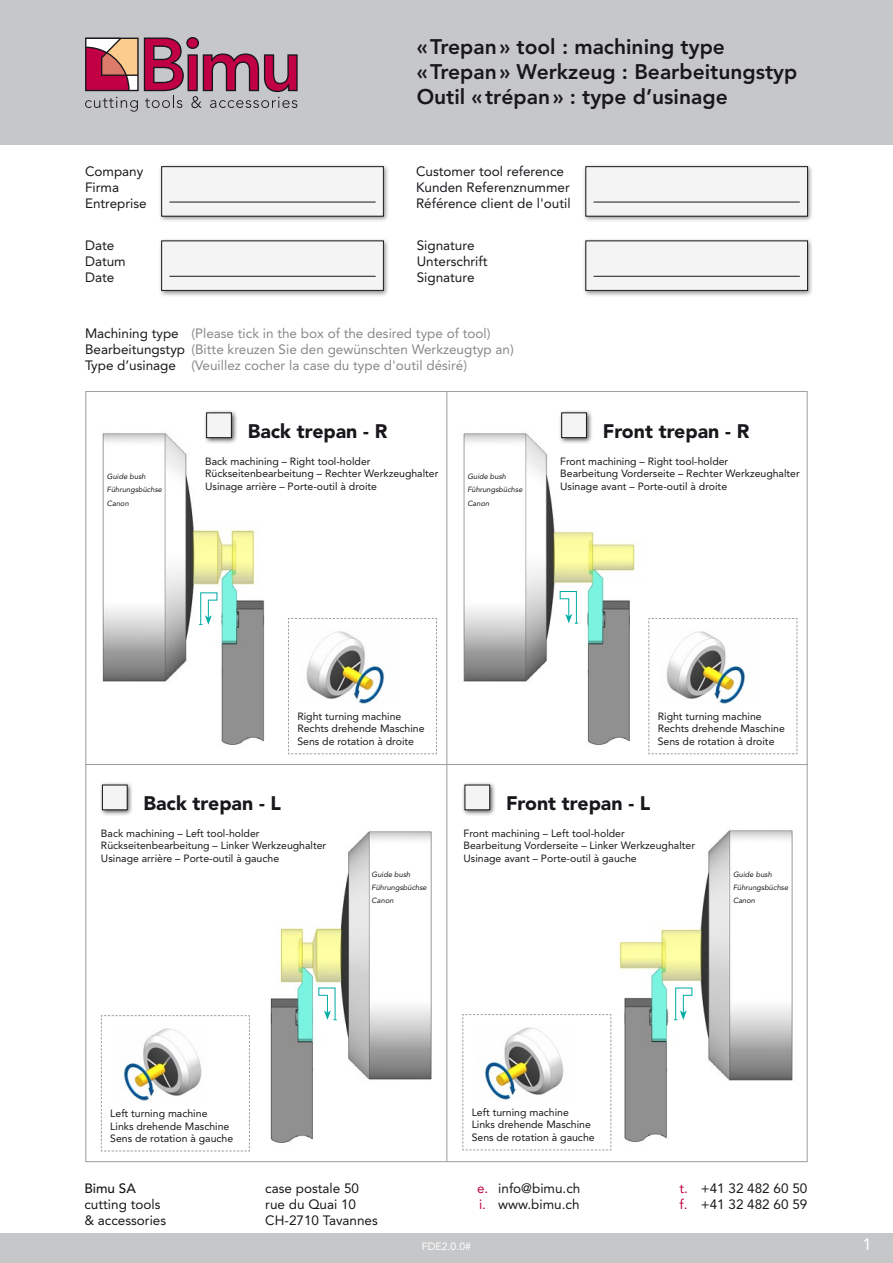
<style>
.page{position:relative;width:893px;height:1263px;background:#fff}
.page>*{position:absolute;margin:0;border:0;box-sizing:border-box;transform-origin:0 0}
.t1{font:800 21px/25.2px "Avenir";color:#1a171c}
.t2{font:900 19.5px "Avenir";color:#1a171c}
.t3{font:16.5px "Avenir";color:#fff}
.t4{font:13.5px/16.2px "Avenir";color:#1a171c}
.t5{font:13.5px/16.2px "Avenir";color:#87888a}
.t6{font:500 13.5px "Avenir";color:#1a171c}
.t7{font:10.5px/12.6px "Avenir";color:#1a171c}
.t8{font:10.5px "Avenir";color:#fff}
.t9{font:italic 7.5px/13.2px "Avenir";color:#1a171c}
.s1{color:#1a171c}
.s2{color:#c10044}
</style>
<div class="page">
<div style="left:0;top:1233px;width:893px;height:30px;background:#c6c7c9"></div>
<div style="left:0;top:0;width:893px;height:145px;background:#c6c7c9"></div>
<svg style="left:85px;top:37px;width:213px;height:75px"></svg>
<img style="left:619px;top:815px;width:189px;height:339px">
<svg style="left:674px;top:987px;width:19px;height:33px"></svg>
<img style="left:270px;top:816px;width:178px;height:339px">
<svg style="left:318px;top:987px;width:19px;height:33px"></svg>
<img style="left:463px;top:433px;width:198px;height:322px">
<svg style="left:559px;top:591px;width:19px;height:33px"></svg>
<img style="left:102px;top:433px;width:198px;height:322px">
<svg style="left:199px;top:592px;width:19px;height:33px"></svg>
<div style="left:158px;top:163px;width:231px;height:60px;background:#1a171c;opacity:.5"></div>
<div style="left:162px;top:167px;width:221px;height:49px;background:#f4f4f5"></div>
<div style="left:161px;top:166px;width:223px;height:50px;border:1px solid #1a171c"></div>
<hr style="left:169px;top:202px;width:207px;height:1px;background:#1a171c">
<div style="left:582px;top:237px;width:232px;height:60px;background:#1a171c;opacity:.5"></div>
<div style="left:586px;top:241px;width:221px;height:49px;background:#f4f4f5"></div>
<div style="left:586px;top:241px;width:222px;height:50px;border:1px solid #1a171c"></div>
<hr style="left:594px;top:276px;width:206px;height:1px;background:#1a171c">
<div style="left:203px;top:409px;width:35px;height:35px;background:#1a171c;opacity:.75"></div>
<div style="left:207px;top:413px;width:24px;height:25px;background:#f4f4f5"></div>
<div style="left:206px;top:413px;width:26px;height:25px;border:1px solid #1a171c"></div>
<div style="left:99px;top:782px;width:35px;height:34px;background:#1a171c;opacity:.75"></div>
<div style="left:102px;top:785px;width:25px;height:25px;background:#f4f4f5"></div>
<div style="left:558px;top:409px;width:35px;height:35px;background:#1a171c;opacity:.75"></div>
<div style="left:562px;top:413px;width:24px;height:25px;background:#f4f4f5"></div>
<div style="left:561px;top:413px;width:26px;height:25px;border:1px solid #1a171c"></div>
<div style="left:462px;top:782px;width:34px;height:34px;background:#1a171c;opacity:.75"></div>
<div style="left:465px;top:785px;width:25px;height:25px;background:#f4f4f5"></div>
<div style="left:158px;top:237px;width:231px;height:60px;background:#1a171c;opacity:.5"></div>
<div style="left:162px;top:241px;width:221px;height:49px;background:#f4f4f5"></div>
<div style="left:161px;top:241px;width:223px;height:50px;border:1px solid #1a171c"></div>
<hr style="left:169px;top:276px;width:207px;height:1px;background:#1a171c">
<div style="left:582px;top:163px;width:232px;height:60px;background:#1a171c;opacity:.5"></div>
<div style="left:586px;top:167px;width:221px;height:49px;background:#f4f4f5"></div>
<div style="left:586px;top:166px;width:222px;height:50px;border:1px solid #1a171c"></div>
<hr style="left:594px;top:202px;width:206px;height:1px;background:#1a171c">
<svg style="left:462px;top:1014px;width:150px;height:137px"></svg>
<img style="left:474px;top:1023px;width:96px;height:78px">
<svg style="left:288px;top:618px;width:149px;height:136px"></svg>
<img style="left:300px;top:627px;width:95px;height:78px">
<svg style="left:648px;top:618px;width:150px;height:136px"></svg>
<img style="left:660px;top:627px;width:96px;height:78px">
<svg style="left:101px;top:1015px;width:149px;height:137px"></svg>
<img style="left:113px;top:1024px;width:95px;height:78px">
<hr style="left:85px;top:764px;width:723px;height:1px;background:#9d9ea0">
<hr style="left:446px;top:392px;width:1px;height:769px;background:#9d9ea0">
<p class="t4" style="left:85px;top:163px;width:63px">Company<br>Firma<br>Entreprise</p>
<p class="t4" style="left:85px;top:237px;width:42px">Date<br>Datum<br>Date</p>
<h1 class="t1" style="left:417px;top:34px;width:382px">«Trepan» tool : machining type «Trepan» Werkzeug : Bearbeitungstyp<br>Outil «trépan» : type d’usinage</h1>
<p class="t4" style="left:416px;top:163px;width:156px">Customer tool reference<br>Kunden Referenznummer<br>Référence client de l'outil</p>
<p class="t4" style="left:417px;top:237px;width:72px">Signature<br>Unterschrift<br>Signature</p>
<p class="t5" style="left:85px;top:325px;width:430px"><span class="s1">Machining type</span> (Please tick in the box of the desired type of tool)<br><span class="s1">Bearbeitungstyp</span> (Bitte kreuzen Sie den gewünschten Werkzeugtyp an)<br><span class="s1">Type d’usinage</span> (Veuillez cocher la case du type d'outil désiré)</p>
<p class="t9" style="left:107px;top:470px;width:57px">Guide bush<br>Führungsbüchse<br>Canon</p>
<h2 class="t2" style="left:248px;top:419px;width:141px">Back trepan - R</h2>
<p class="t7" style="left:205px;top:455px;width:235px">Back machining – Right tool-holder<br>Rückseitenbearbeitung – Rechter Werkzeughalter<br>Usinage arrière – Porte-outil à droite</p>
<p class="t9" style="left:467px;top:470px;width:57px">Guide bush<br>Führungsbüchse<br>Canon</p>
<h2 class="t2" style="left:603px;top:419px;width:148px">Front trepan - R</h2>
<p class="t7" style="left:560px;top:455px;width:241px">Front machining – Right tool-holder<br>Bearbeitung Vorderseite – Rechter Werkzeughalter<br>Usinage avant – Porte-outil à droite</p>
<p class="t7" style="left:297px;top:710px;width:129px">Right turning machine<br>Rechts drehende Maschine<br>Sens de rotation à droite</p>
<p class="t7" style="left:658px;top:710px;width:129px">Right turning machine<br>Rechts drehende Maschine<br>Sens de rotation à droite</p>
<h2 class="t2" style="left:144px;top:791px;width:139px">Back trepan - L</h2>
<p class="t7" style="left:101px;top:827px;width:227px">Back machining – Left tool-holder<br>Rückseitenbearbeitung – Linker Werkzeughalter<br>Usinage arrière – Porte-outil à gauche</p>
<p class="t9" style="left:372px;top:868px;width:57px">Guide bush<br>Führungsbüchse<br>Canon</p>
<h2 class="t2" style="left:506px;top:791px;width:146px">Front trepan - L</h2>
<p class="t7" style="left:463px;top:827px;width:233px">Front machining – Left tool-holder<br>Bearbeitung Vorderseite – Linker Werkzeughalter<br>Usinage avant – Porte-outil à gauche</p>
<p class="t9" style="left:733px;top:868px;width:57px">Guide bush<br>Führungsbüchse<br>Canon</p>
<p class="t7" style="left:110px;top:1107px;width:124px">Left turning machine<br>Links drehende Maschine<br>Sens de rotation à gauche</p>
<p class="t6" style="left:84px;top:1180px;width:53px">Bimu SA</p>
<p class="t4" style="left:84px;top:1196px;width:83px">cutting tools &amp; accessories</p>
<p class="t7" style="left:472px;top:1106px;width:124px">Left turning machine<br>Links drehende Maschine<br>Sens de rotation à gauche</p>
<p class="t4" style="left:265px;top:1180px;width:114px">case postale 50 rue du Quai 10<br>CH-2710 Tavannes</p>
<p class="t4" style="left:477px;top:1180px;width:105px"><span class="s2">e.</span> info@bimu.ch <span class="s2">i.</span> www.bimu.ch</p>
<p class="t4" style="left:679px;top:1180px;width:129px"><span class="s2">t.</span> +41 32 482 60 50 <span class="s2">f.</span> +41 32 482 60 59</p>
<p class="t8" style="left:422px;top:1240px;width:51px">FDE2.0.0#</p>
<h3 class="t3" style="left:862px;top:1235px;width:11px">1</h3>
</div>
